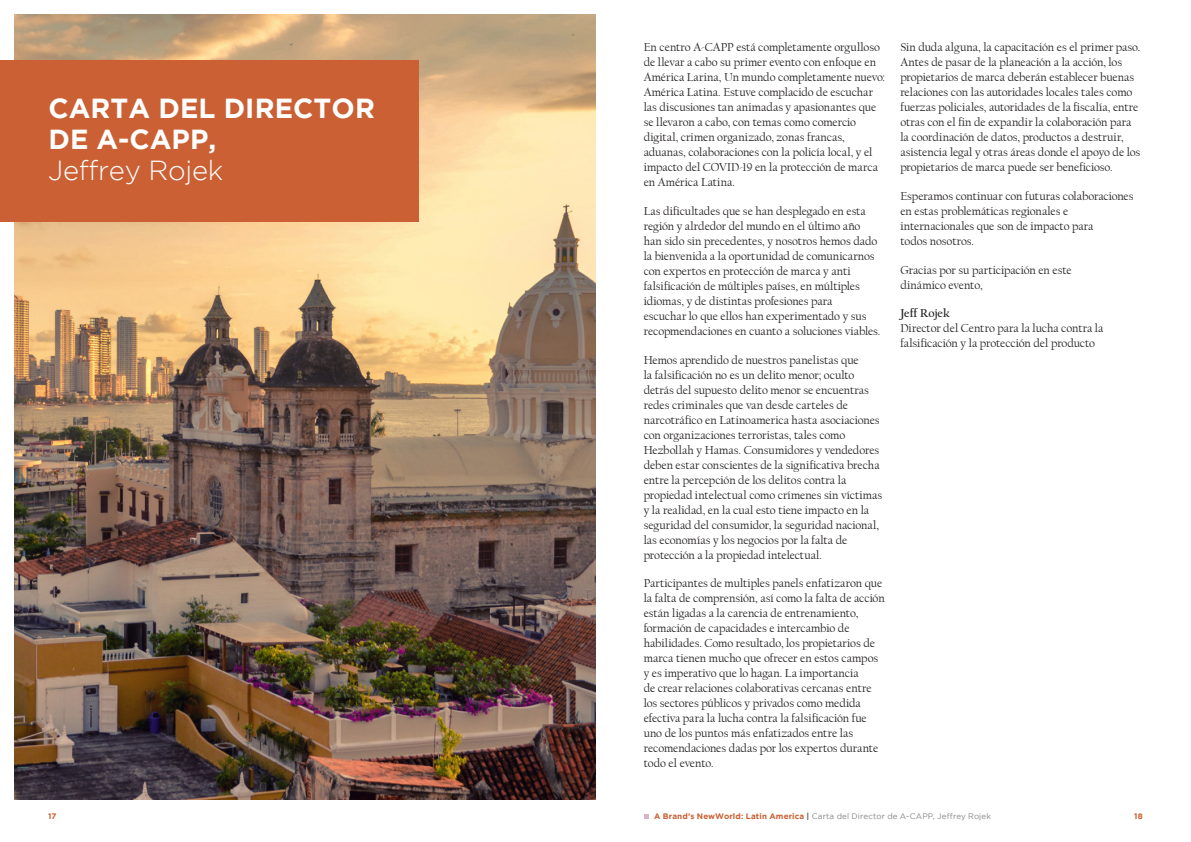
<style>
.page{position:relative;width:1191px;height:842px;background:#fff}
.page>*{position:absolute;margin:0;border:0;box-sizing:border-box;transform-origin:0 0}
.t1{font:700 27.5px/31px "Gotham";letter-spacing:.005em;color:#fff}
.t2{font:300 27.5px "Gotham";letter-spacing:-.01em;color:#fff}
.Body_Text__Californi{font:12px/15px "Californian FB";letter-spacing:-.005em;color:#231f20}
._8_9_Content_Source{font:8px "Gotham";letter-spacing:.02em;color:#838688}
.t3{font:700 8px "Gotham";color:#ca6033}
.s1{font-weight:700}
.s2{font-weight:700;color:#ca6033}
.s3{font-weight:700;color:#595959}
</style>
<div class="page">
<img style="left:14px;top:14px;width:581px;height:785px">
<div style="left:0;top:60px;width:419px;height:161px;background:#ca6033"></div>
<svg style="left:644px;top:814px;width:4px;height:4px"></svg>
<h1 class="t1" style="left:48px;top:92px;width:328px">CARTA DEL DIRECTOR<br>DE A-CAPP,</h1>
<h1 class="t2" style="left:48px;top:156px;width:177px">Jeffrey Rojek</h1>
<p class="Body_Text__Californi" style="left:643px;top:40px;width:243px">En centro A-CAPP está completamente orgulloso de llevar a cabo su primer evento con enfoque en América Larina, Un mundo completamente nuevo:<br>América Latina. Estuve complacido de escuchar las discusiones tan animadas y apasionantes que se llevaron a cabo, con temas como comercio digital, crimen organizado, zonas francas, aduanas, colaboraciones con la policía local, y el impacto del COVID-19 en la protección de marca en América Latina.</p>
<p class="Body_Text__Californi" style="left:643px;top:204px;width:238px">Las dificultades que se han desplegado en esta región y alrdedor del mundo en el último año han sido sin precedentes, y nosotros hemos dado la bienvenida a la oportunidad de comunicarnos con expertos en protección de marca y anti falsificación de múltiples países, en múltiples idiomas, y de distintas profesiones para<br>escuchar lo que ellos han experimentado y sus recopmendaciones en cuanto a soluciones viables.</p>
<p class="Body_Text__Californi" style="left:643px;top:352px;width:240px">Hemos aprendido de nuestros panelistas que<br>la falsificación no es un delito menor; oculto detrás del supuesto delito menor se encuentras redes criminales que van desde carteles de narcotráfico en Latinoamerica hasta asociaciones con organizaciones terroristas, tales como Hezbollah y Hamas. Consumidores y vendedores deben estar conscientes de la significativa brecha entre la percepción de los delitos contra la propiedad intelectual como crímenes sin víctimas y la realidad, en la cual esto tiene impacto en la seguridad del consumidor, la seguridad nacional, las economías y los negocios por la falta de protección a la propiedad intelectual.</p>
<p class="Body_Text__Californi" style="left:643px;top:576px;width:242px">Participantes de multiples panels enfatizaron que la falta de comprensión, así como la falta de acción están ligadas a la carencia de entrenamiento, formación de capacidades e intercambio de habilidades. Como resultado, los propietarios de marca tienen mucho que ofrecer en estos campos y es imperativo que lo hagan. La importancia<br>de crear relaciones colaborativas cercanas entre los sectores públicos y privados como medida efectiva para la lucha contra la falsificación fue uno de los puntos más enfatizados entre las recomendaciones dadas por los expertos durante todo el evento.</p>
<p class="Body_Text__Californi" style="left:900px;top:40px;width:242px">Sin duda alguna, la capacitación es el primer paso.<br>Antes de pasar de la planeación a la acción, los propietarios de marca deberán establecer buenas relaciones con las autoridades locales tales como fuerzas policiales, autoridades de la fiscalía, entre otras con el fin de expandir la colaboración para la coordinación de datos, productos a destruir, asistencia legal y otras áreas donde el apoyo de los propietarios de marca puede ser beneficioso.</p>
<p class="Body_Text__Californi" style="left:900px;top:189px;width:235px">Esperamos continuar con futuras colaboraciones en estas problemáticas regionales e internacionales que son de impacto para<br>todos nosotros.</p>
<p class="Body_Text__Californi" style="left:900px;top:262px;width:173px">Gracias por su participación en este dinámico evento,</p>
<p class="Body_Text__Californi" style="left:900px;top:306px;width:205px"><span class="s1">Jeff Rojek<br></span>Director del Centro para la lucha contra la falsificación y la protección del producto</p>
<p class="t3" style="left:48px;top:811px;width:10px">17</p>
<p class="_8_9_Content_Source" style="left:654px;top:812px;width:338px"><span class="s2">A Brand’s NewWorld: Latin America</span> <span class="s3">|</span> Carta del Director de A-CAPP, Jeffrey Rojek</p>
<p class="t3" style="left:1134px;top:811px;width:10px">18</p>
</div>
